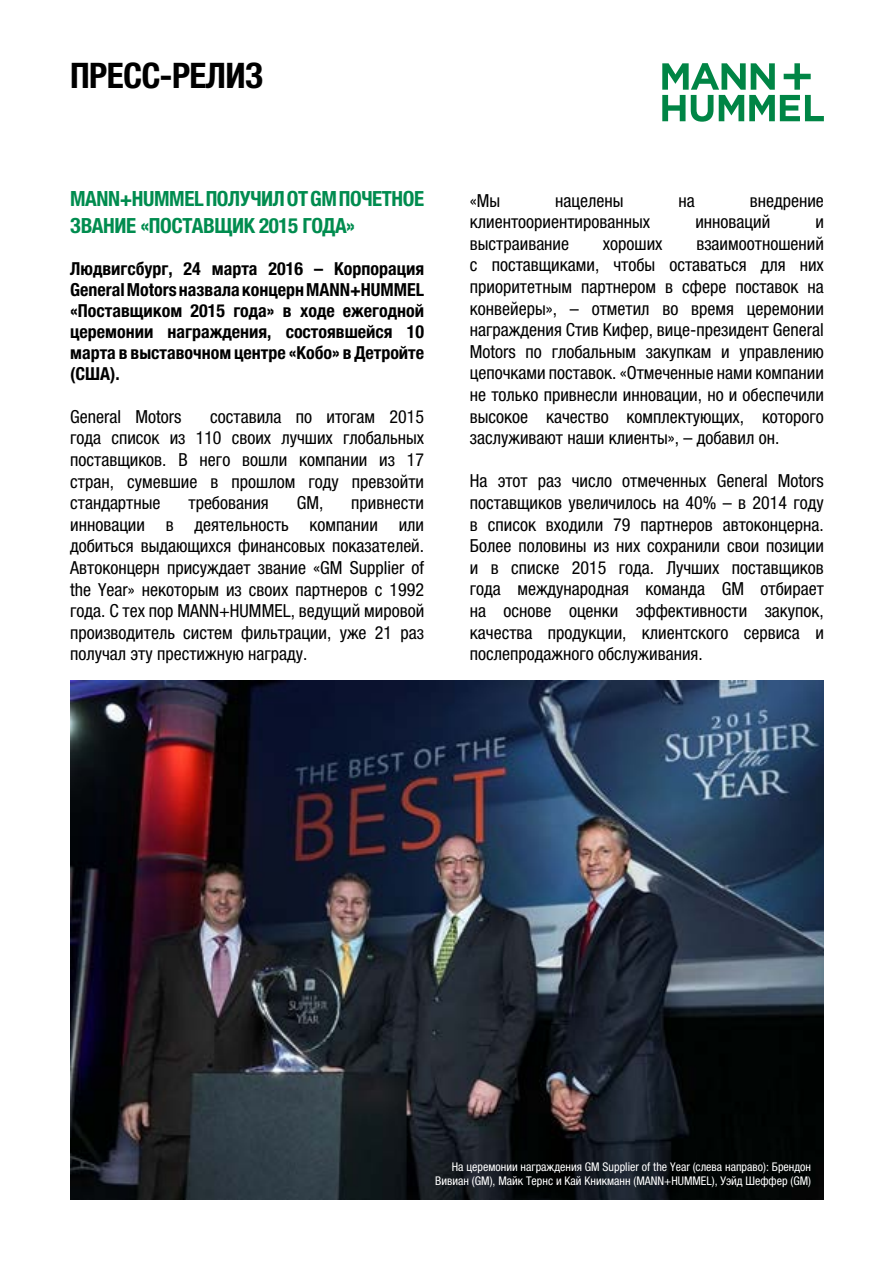
<style>
.page{position:relative;width:893px;height:1263px;background:#fff}
.page>*{position:absolute;margin:0;border:0;box-sizing:border-box;transform-origin:0 0}
.t1{font:700 condensed 35.4px "Helvetica Neue LTW1 G";letter-spacing:-.02em;color:#000}
.t2{font:700 condensed 21px/27px "Helvetica Neue LTW1 G";letter-spacing:-.02em;color:#008c4f}
.t3{font:condensed 18px/21.6px "Helvetica Neue LTW1 G";color:#000;text-align:justify}
.t4{font:700 condensed 18px/21px "Helvetica Neue LTW1 G";color:#000;text-align:justify}
.t5{font:condensed 12px/14.4px "Helvetica Neue LTW1 G";color:#fff;text-align:right}
</style>
<div class="page">
<svg style="left:662px;top:63px;width:162px;height:59px"></svg>
<img style="left:71px;top:681px;width:753px;height:519px">
<h1 class="t1" style="left:70px;top:55px;width:195px">ПРЕСС-РЕЛИЗ</h1>
<p class="t2" style="left:70px;top:185px;width:355px">MANN+HUMMEL ПОЛУЧИЛ ОТ GM ПОЧЕТНОЕ<br>ЗВАНИЕ «ПОСТАВЩИК 2015 ГОДА»</p>
<p class="t4" style="left:70px;top:258px;width:356px">Людвигсбург, 24 марта 2016 – Корпорация General Motors назвала концерн MANN+HUMMEL «Поставщиком 2015 года» в ходе ежегодной церемонии награждения, состоявшейся 10 марта в выставочном центре «Кобо» в Детройте (США).</p>
<p class="t3" style="left:70px;top:406px;width:113px">General Motors</p>
<p class="t3" style="left:70px;top:406px;width:356px;text-indent:140px">составила по итогам 2015 года список из 110 своих лучших глобальных поставщиков. В него вошли компании из 17 стран, сумевшие в прошлом году превзойти стандартные</p>
<p class="t3" style="left:188px;top:492px;width:82px">требования</p>
<p class="t3" style="left:297px;top:492px;width:28px">GM,</p>
<p class="t3" style="left:70px;top:492px;width:356px;text-indent:281px">привнести инновации в деятельность компании или добиться выдающихся финансовых показателей.<br>Автоконцерн присуждает звание «GM Supplier of the Year» некоторым из своих партнеров с 1992 года. С тех пор MANN+HUMMEL, ведущий мировой производитель систем фильтрации, уже 21 раз получал эту престижную награду.</p>
<p class="t3" style="left:470px;top:190px;width:32px">«Мы</p>
<p class="t3" style="left:555px;top:190px;width:70px">нацелены</p>
<p class="t3" style="left:678px;top:190px;width:18px">на</p>
<p class="t3" style="left:750px;top:190px;width:76px">внедрение</p>
<p class="t3" style="left:470px;top:211px;width:182px">клиентоориентированных</p>
<p class="t3" style="left:695px;top:211px;width:76px">инноваций</p>
<p class="t3" style="left:815px;top:211px;width:10px">и</p>
<p class="t3" style="left:470px;top:233px;width:101px">выстраивание</p>
<p class="t3" style="left:603px;top:233px;width:61px">хороших</p>
<p class="t3" style="left:470px;top:233px;width:356px;text-indent:226px">взаимоотношений с поставщиками, чтобы оставаться для них приоритетным партнером в сфере поставок на конвейеры», – отметил во время церемонии награждения Стив Кифер, вице-президент General Motors по глобальным закупкам и управлению цепочками поставок. «Отмеченные нами компании не только привнесли инновации, но и обеспечили высокое качество комплектующих, которого заслуживают наши клиенты», – добавил он.</p>
<p class="t3" style="left:470px;top:470px;width:356px">На этот раз число отмеченных General Motors поставщиков увеличилось на 40% – в 2014 году в список входили 79 партнеров автоконцерна.<br>Более половины из них сохранили свои позиции и в списке 2015 года. Лучших поставщиков года международная команда GM отбирает на основе оценки эффективности закупок, качества продукции, клиентского сервиса и послепродажного обслуживания.</p>
<p class="t5" style="left:435px;top:1159px;width:377px">На церемонии награждения GM Supplier of the Year (слева направо): Брендон<br>Вивиан (GM), Майк Тернс и Кай Кникманн (MANN+HUMMEL), Уэйд Шеффер (GM)</p>
</div>
